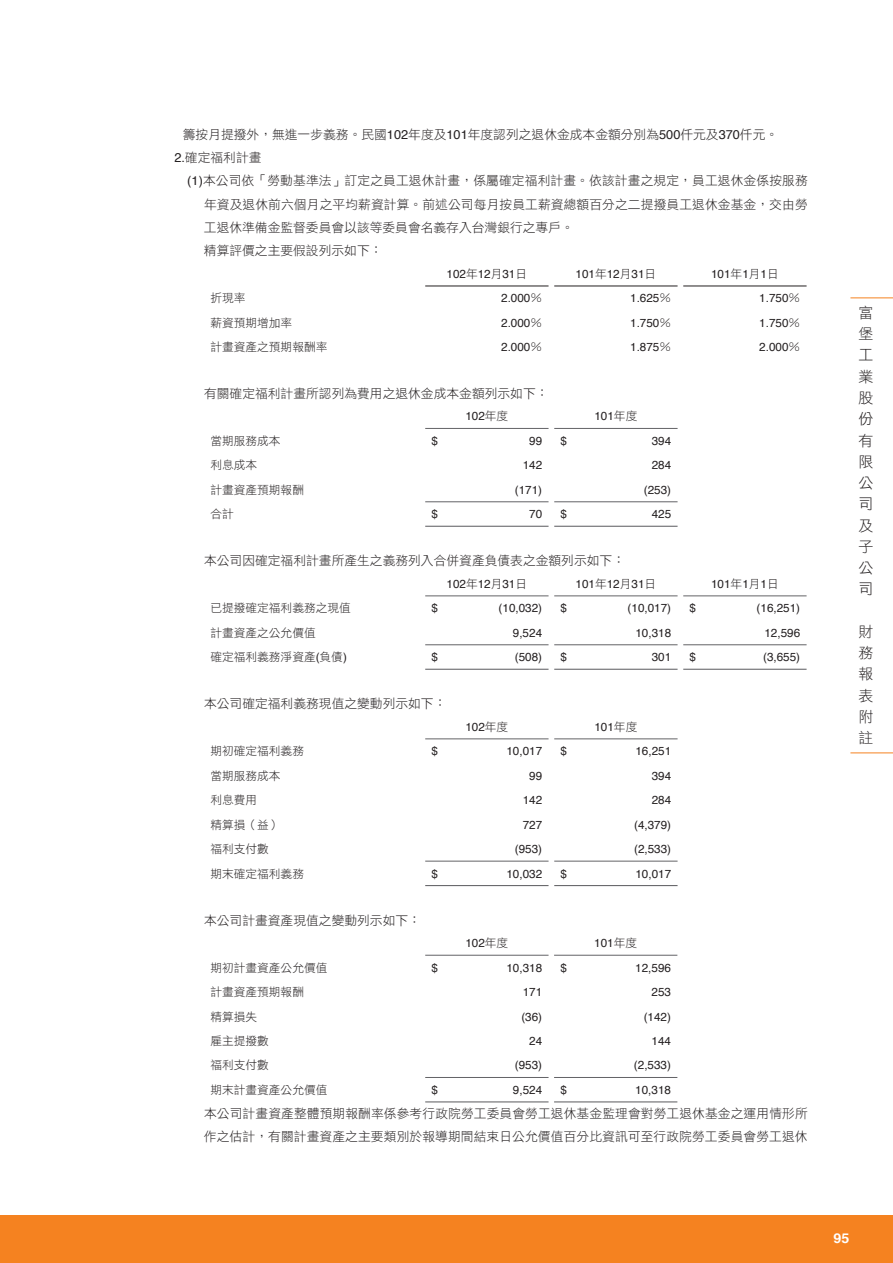
<style>
.page{position:relative;width:893px;height:1263px;background:#fff}
.page>*{position:absolute;margin:0;border:0;box-sizing:border-box;transform-origin:0 0}
.t1{font:14.85px/21.3px "DF Hei Std W3";color:#231f20;text-align:justify}
.t2{font:700 13.5px "Helvetica";color:#fff;scale:1.05 1}
.t3{font:12.75px/23.4px "DF Hei Std W3";letter-spacing:.005em;color:#231f20}
.t4{font:11.7px "Helvetica";color:#231f20}
.t5{font:11.7px "DF Hei Std W3";color:#231f20}
.s1{font-family:"Helvetica"}
.s2{font-family:"DF Hei Std W3"}
</style>
<div class="page">
<div style="left:0;top:1215px;width:893px;height:48px;background:#f58220"></div>
<hr style="left:850px;top:298px;width:43px;height:1px;background:#f58220">
<hr style="left:850px;top:753px;width:43px;height:1px;background:#f58220">
<hr style="left:425px;top:286px;width:124px;height:1px;background:#231f20">
<hr style="left:554px;top:286px;width:124px;height:1px;background:#231f20">
<hr style="left:683px;top:286px;width:124px;height:1px;background:#231f20">
<hr style="left:425px;top:428px;width:124px;height:1px;background:#636366">
<hr style="left:425px;top:501px;width:124px;height:1px;background:#636366">
<hr style="left:554px;top:428px;width:124px;height:1px;background:#636366">
<hr style="left:554px;top:501px;width:124px;height:1px;background:#636366">
<hr style="left:425px;top:526px;width:124px;height:1px;background:#636366">
<hr style="left:554px;top:526px;width:124px;height:1px;background:#636366">
<hr style="left:425px;top:596px;width:124px;height:1px;background:#636366">
<hr style="left:425px;top:644px;width:124px;height:1px;background:#636366">
<hr style="left:554px;top:596px;width:124px;height:1px;background:#636366">
<hr style="left:554px;top:644px;width:124px;height:1px;background:#636366">
<hr style="left:683px;top:596px;width:124px;height:1px;background:#636366">
<hr style="left:683px;top:644px;width:124px;height:1px;background:#636366">
<hr style="left:425px;top:669px;width:124px;height:1px;background:#636366">
<hr style="left:554px;top:669px;width:124px;height:1px;background:#636366">
<hr style="left:683px;top:669px;width:124px;height:1px;background:#636366">
<hr style="left:425px;top:739px;width:124px;height:1px;background:#636366">
<hr style="left:425px;top:861px;width:124px;height:1px;background:#636366">
<hr style="left:554px;top:739px;width:124px;height:1px;background:#636366">
<hr style="left:554px;top:861px;width:124px;height:1px;background:#636366">
<hr style="left:425px;top:885px;width:124px;height:1px;background:#636366">
<hr style="left:554px;top:885px;width:124px;height:1px;background:#636366">
<hr style="left:425px;top:955px;width:124px;height:1px;background:#636366">
<hr style="left:425px;top:1077px;width:124px;height:1px;background:#636366">
<hr style="left:554px;top:955px;width:123px;height:1px;background:#636366">
<hr style="left:554px;top:1077px;width:123px;height:1px;background:#636366">
<hr style="left:425px;top:1101px;width:124px;height:1px;background:#636366">
<hr style="left:554px;top:1101px;width:123px;height:1px;background:#636366">
<p class="t3" style="left:174px;top:122px;width:605px;text-indent:9px">籌按月提撥外，無進一步義務。民國<span class="s1">102</span>年度及<span class="s1">101</span>年度認列之退休金成本金額分別為<span class="s1">500</span>仟元及<span class="s1">370</span>仟元。<br><span class="s1">2.</span>確定福利計畫</p>
<p class="t3" style="left:204px;top:169px;width:605px;text-indent:-17px"><span class="s1">(1)</span>本公司依「勞動基準法」訂定之員工退休計畫，係屬確定福利計畫。依該計畫之規定，員工退休金係按服務年資及退休前六個月之平均薪資計算。前述公司每月按員工薪資總額百分之二提撥員工退休金基金，交由勞工退休準備金監督委員會以該等委員會名義存入台灣銀行之專戶。<br>精算評價之主要假設列示如下：</p>
<p class="t4" style="left:447px;top:265px;width:82px">102<span class="s2">年</span>12<span class="s2">月</span>31<span class="s2">日</span></p>
<p class="t4" style="left:576px;top:265px;width:82px">101<span class="s2">年</span>12<span class="s2">月</span>31<span class="s2">日</span></p>
<p class="t4" style="left:711px;top:265px;width:69px">101<span class="s2">年</span>1<span class="s2">月</span>1<span class="s2">日</span></p>
<p class="t5" style="left:210px;top:292px;width:37px">折現率</p>
<p class="t4" style="left:501px;top:289px;width:42px">2.000<span class="s2">％</span></p>
<p class="t4" style="left:630px;top:289px;width:42px">1.625<span class="s2">％</span></p>
<p class="t4" style="left:759px;top:289px;width:42px">1.750<span class="s2">％</span></p>
<p class="t5" style="left:210px;top:316px;width:83px">薪資預期增加率</p>
<p class="t4" style="left:501px;top:314px;width:42px">2.000<span class="s2">％</span></p>
<p class="t4" style="left:630px;top:314px;width:42px">1.750<span class="s2">％</span></p>
<p class="t4" style="left:759px;top:314px;width:42px">1.750<span class="s2">％</span></p>
<p class="t5" style="left:210px;top:341px;width:118px">計畫資產之預期報酬率</p>
<p class="t4" style="left:501px;top:338px;width:42px">2.000<span class="s2">％</span></p>
<p class="t4" style="left:630px;top:338px;width:42px">1.875<span class="s2">％</span></p>
<p class="t4" style="left:759px;top:338px;width:42px">2.000<span class="s2">％</span></p>
<p class="t3" style="left:204px;top:381px;width:346px">有關確定福利計畫所認列為費用之退休金成本金額列示如下：</p>
<p class="t4" style="left:465px;top:407px;width:44px">102<span class="s2">年度</span></p>
<p class="t4" style="left:594px;top:407px;width:44px">101<span class="s2">年度</span></p>
<p class="t5" style="left:210px;top:434px;width:72px">當期服務成本</p>
<p class="t4" style="left:432px;top:432px;width:8px">$</p>
<p class="t4" style="left:529px;top:432px;width:15px">99</p>
<p class="t4" style="left:561px;top:432px;width:8px">$</p>
<p class="t4" style="left:652px;top:432px;width:21px">394</p>
<p class="t5" style="left:210px;top:459px;width:48px">利息成本</p>
<p class="t4" style="left:523px;top:456px;width:21px">142</p>
<p class="t4" style="left:652px;top:456px;width:21px">284</p>
<p class="t5" style="left:210px;top:483px;width:95px">計畫資產預期報酬</p>
<p class="t4" style="left:515px;top:481px;width:29px">(171)</p>
<p class="t4" style="left:644px;top:481px;width:29px">(253)</p>
<p class="t5" style="left:210px;top:508px;width:25px">合計</p>
<p class="t4" style="left:432px;top:505px;width:8px">$</p>
<p class="t4" style="left:529px;top:505px;width:15px">70</p>
<p class="t4" style="left:561px;top:505px;width:8px">$</p>
<p class="t4" style="left:652px;top:505px;width:21px">425</p>
<p class="t3" style="left:204px;top:549px;width:422px">本公司因確定福利計畫所產生之義務列入合併資產負債表之金額列示如下：</p>
<p class="t4" style="left:447px;top:575px;width:82px">102<span class="s2">年</span>12<span class="s2">月</span>31<span class="s2">日</span></p>
<p class="t4" style="left:576px;top:575px;width:82px">101<span class="s2">年</span>12<span class="s2">月</span>31<span class="s2">日</span></p>
<p class="t4" style="left:711px;top:575px;width:69px">101<span class="s2">年</span>1<span class="s2">月</span>1<span class="s2">日</span></p>
<p class="t5" style="left:210px;top:602px;width:142px">已提撥確定福利義務之現值</p>
<p class="t4" style="left:432px;top:599px;width:8px">$</p>
<p class="t4" style="left:499px;top:599px;width:45px">(10,032)</p>
<p class="t4" style="left:561px;top:599px;width:8px">$</p>
<p class="t4" style="left:628px;top:599px;width:45px">(10,017)</p>
<p class="t4" style="left:690px;top:599px;width:8px">$</p>
<p class="t4" style="left:757px;top:599px;width:45px">(16,251)</p>
<p class="t5" style="left:210px;top:626px;width:107px">計畫資產之公允價值</p>
<p class="t4" style="left:513px;top:624px;width:31px">9,524</p>
<p class="t4" style="left:635px;top:624px;width:37px">10,318</p>
<p class="t4" style="left:764px;top:624px;width:37px">12,596</p>
<p class="t5" style="left:210px;top:651px;width:138px">確定福利義務淨資產<span class="s1">(</span>負債<span class="s1">)</span></p>
<p class="t4" style="left:432px;top:648px;width:8px">$</p>
<p class="t4" style="left:515px;top:648px;width:29px">(508)</p>
<p class="t4" style="left:561px;top:648px;width:8px">$</p>
<p class="t4" style="left:652px;top:648px;width:21px">301</p>
<p class="t4" style="left:690px;top:648px;width:8px">$</p>
<p class="t4" style="left:763px;top:648px;width:39px">(3,655)</p>
<p class="t3" style="left:204px;top:692px;width:244px">本公司確定福利義務現值之變動列示如下：</p>
<p class="t4" style="left:465px;top:718px;width:44px">102<span class="s2">年度</span></p>
<p class="t4" style="left:594px;top:718px;width:44px">101<span class="s2">年度</span></p>
<p class="t5" style="left:210px;top:745px;width:95px">期初確定福利義務</p>
<p class="t4" style="left:432px;top:742px;width:8px">$</p>
<p class="t4" style="left:506px;top:742px;width:37px">10,017</p>
<p class="t4" style="left:561px;top:742px;width:8px">$</p>
<p class="t4" style="left:635px;top:742px;width:37px">16,251</p>
<p class="t5" style="left:210px;top:769px;width:72px">當期服務成本</p>
<p class="t4" style="left:529px;top:767px;width:15px">99</p>
<p class="t4" style="left:652px;top:767px;width:21px">394</p>
<p class="t5" style="left:210px;top:794px;width:48px">利息費用</p>
<p class="t4" style="left:523px;top:791px;width:21px">142</p>
<p class="t4" style="left:652px;top:791px;width:21px">284</p>
<p class="t5" style="left:210px;top:818px;width:72px">精算損（益）</p>
<p class="t4" style="left:523px;top:815px;width:21px">727</p>
<p class="t4" style="left:634px;top:815px;width:39px">(4,379)</p>
<p class="t5" style="left:210px;top:842px;width:60px">福利支付數</p>
<p class="t4" style="left:515px;top:840px;width:29px">(953)</p>
<p class="t4" style="left:634px;top:840px;width:39px">(2,533)</p>
<p class="t5" style="left:210px;top:867px;width:95px">期末確定福利義務</p>
<p class="t4" style="left:432px;top:864px;width:8px">$</p>
<p class="t4" style="left:506px;top:864px;width:37px">10,032</p>
<p class="t4" style="left:561px;top:864px;width:8px">$</p>
<p class="t4" style="left:635px;top:864px;width:37px">10,017</p>
<p class="t3" style="left:204px;top:908px;width:218px">本公司計畫資產現值之變動列示如下：</p>
<p class="t4" style="left:465px;top:934px;width:44px">102<span class="s2">年度</span></p>
<p class="t4" style="left:594px;top:934px;width:44px">101<span class="s2">年度</span></p>
<p class="t5" style="left:210px;top:961px;width:118px">期初計畫資產公允價值</p>
<p class="t4" style="left:432px;top:958px;width:8px">$</p>
<p class="t4" style="left:506px;top:958px;width:37px">10,318</p>
<p class="t4" style="left:560px;top:958px;width:8px">$</p>
<p class="t4" style="left:635px;top:958px;width:37px">12,596</p>
<p class="t5" style="left:210px;top:985px;width:95px">計畫資產預期報酬</p>
<p class="t4" style="left:523px;top:983px;width:21px">171</p>
<p class="t4" style="left:651px;top:983px;width:21px">253</p>
<p class="t5" style="left:210px;top:1010px;width:48px">精算損失</p>
<p class="t4" style="left:521px;top:1007px;width:22px">(36)</p>
<p class="t4" style="left:644px;top:1007px;width:29px">(142)</p>
<p class="t5" style="left:210px;top:1034px;width:60px">雇主提撥數</p>
<p class="t4" style="left:529px;top:1032px;width:15px">24</p>
<p class="t4" style="left:651px;top:1032px;width:21px">144</p>
<p class="t5" style="left:210px;top:1059px;width:60px">福利支付數</p>
<p class="t4" style="left:515px;top:1056px;width:29px">(953)</p>
<p class="t4" style="left:634px;top:1056px;width:39px">(2,533)</p>
<p class="t5" style="left:210px;top:1083px;width:118px">期末計畫資產公允價值</p>
<p class="t4" style="left:432px;top:1081px;width:8px">$</p>
<p class="t4" style="left:513px;top:1081px;width:31px">9,524</p>
<p class="t4" style="left:560px;top:1081px;width:8px">$</p>
<p class="t4" style="left:635px;top:1081px;width:37px">10,318</p>
<p class="t3" style="left:204px;top:1101px;width:605px">本公司計畫資產整體預期報酬率係參考行政院勞工委員會勞工退休基金監理會對勞工退休基金之運用情形所作之估計，有關計畫資產之主要類別於報導期間結束日公允價值百分比資訊可至行政院勞工委員會勞工退休</p>
<p class="t1" style="left:858px;top:302px;width:16px">富堡工業股份有限公司及子公司</p>
<p class="t1" style="left:858px;top:621px;width:16px">財務報表附註</p>
<p class="t2" style="left:834px;top:1228px;width:17px">95</p>
</div>
